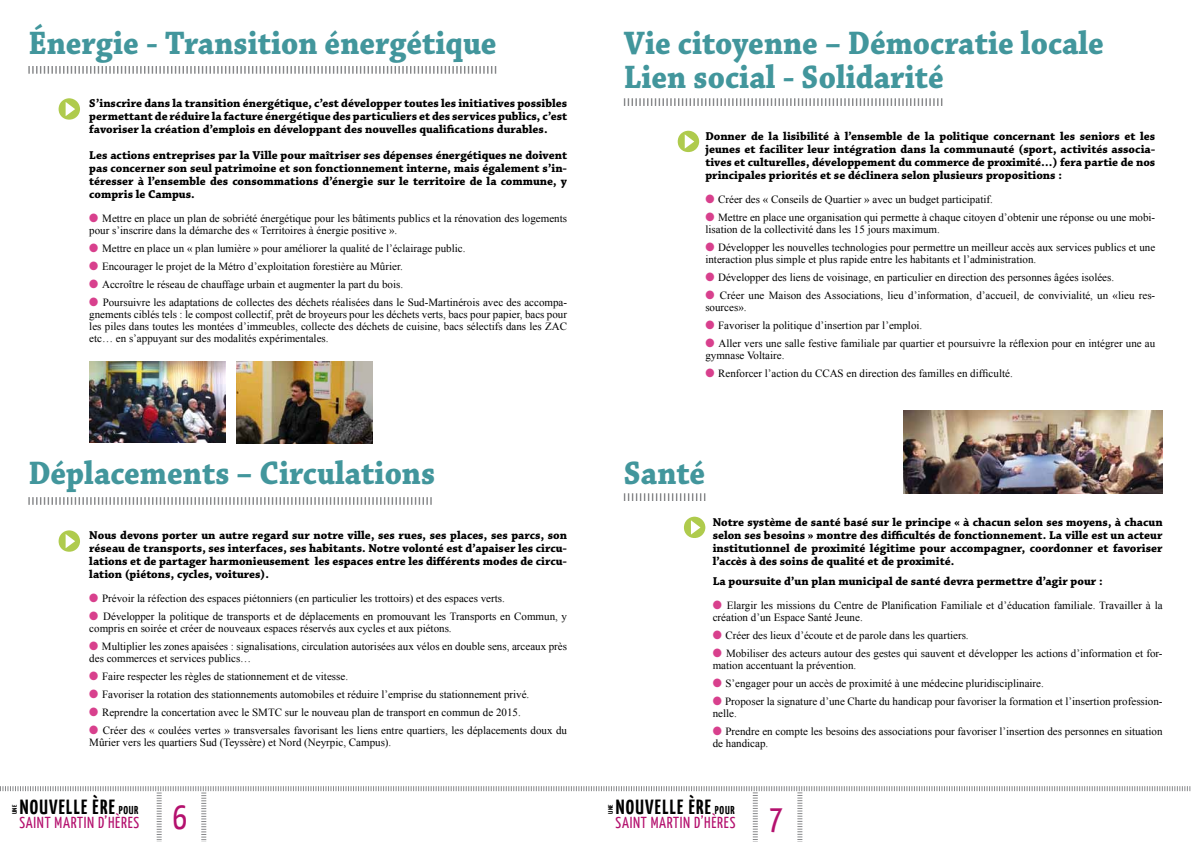
<style>
.page{position:relative;width:1191px;height:842px;background:#fff}
.page>*{position:absolute;margin:0;border:0;box-sizing:border-box;transform-origin:0 0}
.t1{font:700 34.2px/34.2px "Chaparral Pro";color:#42969c;scale:.92 1}
.t2{font:700 20.5px "Yanone Kaffeesatz";letter-spacing:.06em;color:#000}
.t3{font:15.9px "Yanone Kaffeesatz";letter-spacing:.045em;color:#b4116e}
.t4{font:700 12px/13px "Chaparral Pro";color:#000;text-align:justify}
.t5{font:11px/12px "Times New Roman";color:#000}
.t6{font:700 6.4px "Yanone Kaffeesatz";letter-spacing:.06em;color:#000;scale:1.19 1}
.s1{color:#d8408d}
.s2{font-size:11.5px}
.s3{font-size:33.9px}
</style>
<div class="page">
<svg style="left:0;top:786px;width:1191px;height:56px"></svg>
<svg style="left:28px;top:66px;width:468px;height:8px"></svg>
<svg style="left:28px;top:497px;width:404px;height:8px"></svg>
<svg style="left:624px;top:98px;width:318px;height:8px"></svg>
<svg style="left:624px;top:493px;width:81px;height:8px"></svg>
<svg style="left:59px;top:98px;width:21px;height:22px"></svg>
<svg style="left:59px;top:530px;width:21px;height:22px"></svg>
<svg style="left:684px;top:517px;width:21px;height:21px"></svg>
<svg style="left:677px;top:131px;width:22px;height:21px"></svg>
<img style="left:236px;top:362px;width:136px;height:81px">
<img style="left:89px;top:361px;width:136px;height:82px">
<img style="left:903px;top:411px;width:259px;height:82px">
<h1 class="t1" style="left:28px;top:27px;width:510px">Énergie - Transition énergétique</h1>
<p class="t4" style="left:89px;top:97px;width:479px">S’inscrire dans la transition énergétique, c’est développer toutes les initiatives possibles permettant de réduire la facture énergétique des particuliers et des services publics, c’est favoriser la création d’emplois en développant des nouvelles qualifications durables.</p>
<p class="t4" style="left:89px;top:149px;width:479px">Les actions entreprises par la Ville pour maîtriser ses dépenses énergétiques ne doivent pas concerner son seul patrimoine et son fonctionnement interne, mais également s’in&shy;téresser à l’ensemble des consommations d’énergie sur le territoire de la commune, y compris le Campus.</p>
<p class="t5" style="left:89px;top:212px;width:479px"><span class="s1">●</span> Mettre en place un plan de sobriété énergétique pour les bâtiments publics et la rénovation des logements pour s’inscrire dans la démarche des « Territoires à énergie positive ».</p>
<p class="t5" style="left:89px;top:242px;width:377px"><span class="s1">●</span> Mettre en place un « plan lumière » pour améliorer la qualité de l’éclairage public.</p>
<p class="t5" style="left:89px;top:260px;width:315px"><span class="s1">●</span> Encourager le projet de la Métro d’exploitation forestière au Mûrier.</p>
<p class="t5" style="left:89px;top:278px;width:315px"><span class="s1">●</span> Accroître le réseau de chauffage urbain et augmenter la part du bois.</p>
<p class="t5" style="left:89px;top:296px;width:479px;text-align:justify"><span class="s1">●</span> Poursuivre les adaptations de collectes des déchets réalisées dans le Sud-Martinérois avec des accompa&shy;gnements ciblés tels : le compost collectif, prêt de broyeurs pour les déchets verts, bacs pour papier, bacs pour les piles dans toutes les montées d’immeubles, collecte des déchets de cuisine, bacs sélectifs dans les ZAC etc… en s’appuyant sur des modalités expérimentales.</p>
<h1 class="t1" style="left:28px;top:457px;width:444px">Déplacements – Circulations</h1>
<p class="t4" style="left:89px;top:529px;width:479px">Nous devons porter un autre regard sur notre ville, ses rues, ses places, ses parcs, son réseau de transports, ses interfaces, ses habitants. Notre volonté est d’apaiser les circu&shy;lations et de partager harmonieusement les espaces entre les différents modes de circu&shy;lation (piétons, cycles, voitures).</p>
<p class="t5" style="left:89px;top:592px;width:417px"><span class="s1">●</span> Prévoir la réfection des espaces piétonniers (en particulier les trottoirs) et des espaces verts.</p>
<p class="t5" style="left:89px;top:610px;width:479px"><span class="s1">●</span> Développer la politique de transports et de déplacements en promouvant les Transports en Commun, y compris en soirée et créer de nouveaux espaces réservés aux cycles et aux piétons.</p>
<p class="t5" style="left:89px;top:640px;width:479px"><span class="s1">●</span> Multiplier les zones apaisées : signalisations, circulation autorisées aux vélos en double sens, arceaux près des commerces et services publics…</p>
<p class="t5" style="left:89px;top:670px;width:260px"><span class="s1">●</span> Faire respecter les règles de stationnement et de vitesse.</p>
<p class="t5" style="left:89px;top:688px;width:441px"><span class="s1">●</span> Favoriser la rotation des stationnements automobiles et réduire l’emprise du stationnement privé.</p>
<p class="t5" style="left:89px;top:706px;width:433px"><span class="s1">●</span> Reprendre la concertation avec le SMTC sur le nouveau plan de transport en commun de 2015.</p>
<p class="t5" style="left:89px;top:724px;width:479px"><span class="s1">●</span> Créer des « coulées vertes » transversales favorisant les liens entre quartiers, les déplacements doux du<br>Mûrier vers les quartiers Sud (Teyssère) et Nord (Neyrpic, Campus).</p>
<p class="t6" style="left:11px;top:814px;width:10px;rotate:-90deg">UNE</p>
<h2 class="t2" style="left:20px;top:794px;width:120px">NOUVELLE ÈRE <span class="s2">POUR</span></h2>
<h3 class="t3" style="left:20px;top:813px;width:169px">SAINT MARTIN D’HÈRES <span class="s3">6</span></h3>
<h1 class="t1" style="left:624px;top:27px;width:523px">Vie citoyenne – Démocratie locale<br>Lien social - Solidarité</h1>
<p class="t4" style="left:705px;top:130px;width:451px">Donner de la lisibilité à l’ensemble de la politique concernant les seniors et les jeunes et faciliter leur intégration dans la communauté (sport, activités associa&shy;tives et culturelles, développement du commerce de proximité…) fera partie de nos principales priorités et se déclinera selon plusieurs propositions :</p>
<p class="t5" style="left:705px;top:193px;width:289px"><span class="s1">●</span> Créer des « Conseils de Quartier » avec un budget participatif.</p>
<p class="t5" style="left:705px;top:211px;width:451px"><span class="s1">●</span> Mettre en place une organisation qui permette à chaque citoyen d’obtenir une réponse ou une mobi&shy;lisation de la collectivité dans les 15 jours maximum.</p>
<p class="t5" style="left:705px;top:241px;width:451px"><span class="s1">●</span> Développer les nouvelles technologies pour permettre un meilleur accès aux services publics et une interaction plus simple et plus rapide entre les habitants et l’administration.</p>
<p class="t5" style="left:705px;top:271px;width:410px"><span class="s1">●</span> Développer des liens de voisinage, en particulier en direction des personnes âgées isolées.</p>
<p class="t5" style="left:705px;top:289px;width:451px"><span class="s1">●</span> Créer une Maison des Associations, lieu d’information, d’accueil, de convivialité, un «lieu res&shy;sources».</p>
<p class="t5" style="left:705px;top:319px;width:218px"><span class="s1">●</span> Favoriser la politique d’insertion par l’emploi.</p>
<p class="t5" style="left:705px;top:337px;width:451px"><span class="s1">●</span> Aller vers une salle festive familiale par quartier et poursuivre la réflexion pour en intégrer une au gymnase Voltaire.</p>
<p class="t5" style="left:705px;top:367px;width:309px"><span class="s1">●</span> Renforcer l’action du CCAS en direction des familles en difficulté.</p>
<h1 class="t1" style="left:624px;top:457px;width:90px">Santé</h1>
<p class="t4" style="left:712px;top:516px;width:451px">Notre système de santé basé sur le principe « à chacun selon ses moyens, à chacun selon ses besoins » montre des difficultés de fonctionnement. La ville est un acteur institutionnel de proximité légitime pour accompagner, coordonner et favoriser l’accès à des soins de qualité et de proximité.</p>
<p class="t4" style="left:712px;top:575px;width:391px">La poursuite d’un plan municipal de santé devra permettre d’agir pour :</p>
<p class="t5" style="left:712px;top:599px;width:451px"><span class="s1">●</span> Elargir les missions du Centre de Planification Familiale et d’éducation familiale. Travailler à la création d’un Espace Santé Jeune.</p>
<p class="t5" style="left:712px;top:629px;width:257px"><span class="s1">●</span> Créer des lieux d’écoute et de parole dans les quartiers.</p>
<p class="t5" style="left:712px;top:647px;width:451px"><span class="s1">●</span> Mobiliser des acteurs autour des gestes qui sauvent et développer les actions d’information et for&shy;mation accentuant la prévention.</p>
<p class="t5" style="left:712px;top:677px;width:333px"><span class="s1">●</span> S’engager pour un accès de proximité à une médecine pluridisciplinaire.</p>
<p class="t5" style="left:712px;top:695px;width:451px"><span class="s1">●</span> Proposer la signature d’une Charte du handicap pour favoriser la formation et l’insertion profession&shy;nelle.</p>
<p class="t5" style="left:712px;top:725px;width:451px"><span class="s1">●</span> Prendre en compte les besoins des associations pour favoriser l’insertion des personnes en situation de handicap.</p>
<p class="t6" style="left:607px;top:814px;width:10px;rotate:-90deg">UNE</p>
<h2 class="t2" style="left:616px;top:794px;width:120px">NOUVELLE ÈRE <span class="s2">POUR</span></h2>
<h3 class="t3" style="left:615px;top:813px;width:169px">SAINT MARTIN D’HÈRES <span class="s3">7</span></h3>
</div>
